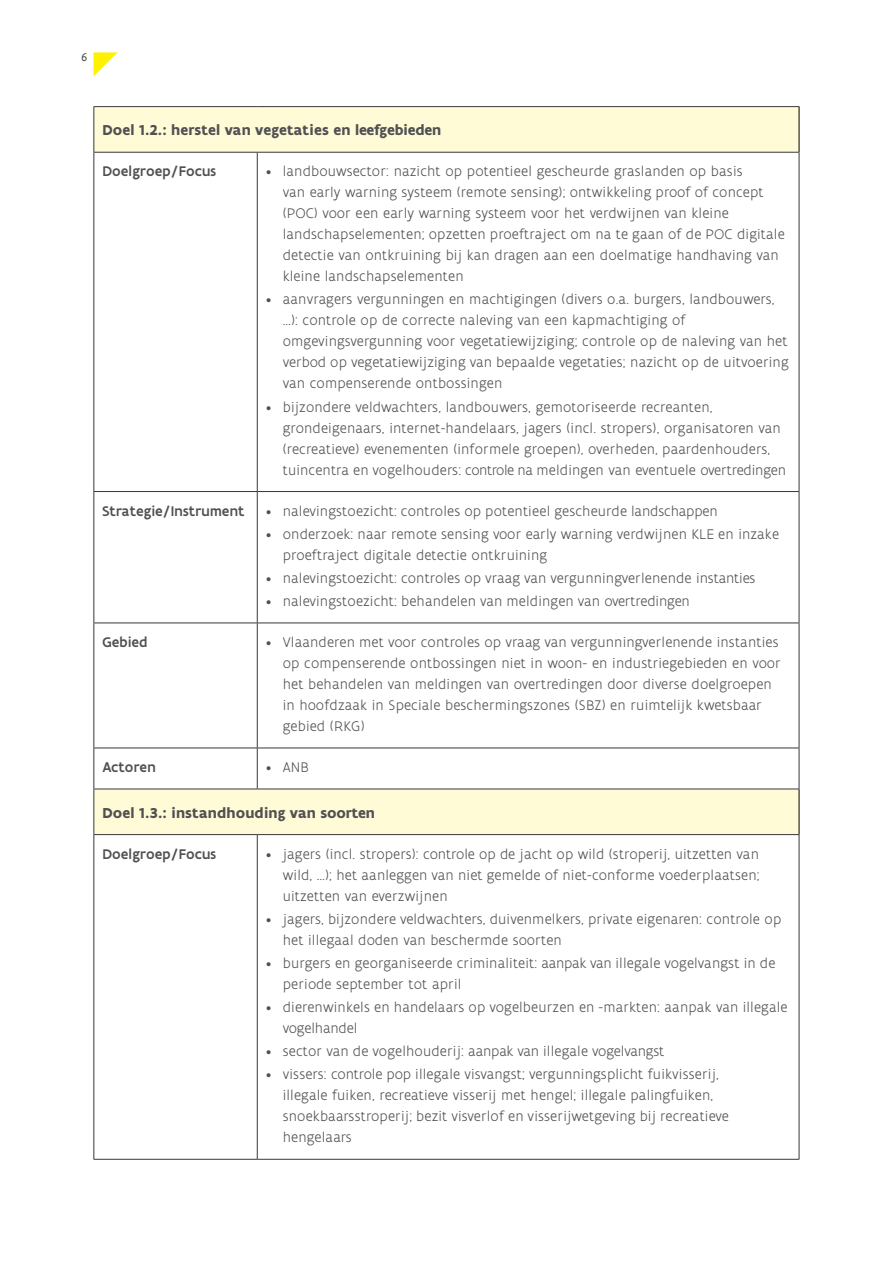
<style>
.page{position:relative;width:893px;height:1263px;background:#fff}
.page>*{position:absolute;margin:0;border:0;box-sizing:border-box;transform-origin:0 0}
.t1_3{font:700 15.45px "Flanders Art Sans";letter-spacing:.01em;color:#515153}
.t1{font:300 15px/21px "Flanders Art Sans";letter-spacing:.01em;color:#515153}
.t1_4{font:500 15px "Flanders Art Sans";letter-spacing:.01em;color:#515153}
.t2{font:12px "Flanders Art Sans";color:#383839}
</style>
<div class="page">
<svg style="left:94px;top:52px;width:24px;height:24px"></svg>
<svg style="left:95px;top:107px;width:704px;height:727px"></svg>
<hr style="left:257px;top:153px;width:1px;height:338px;background:#383839">
<hr style="left:94px;top:491px;width:163px;height:1px;background:#383839">
<hr style="left:257px;top:491px;width:542px;height:1px;background:#383839">
<hr style="left:257px;top:492px;width:1px;height:131px;background:#383839">
<hr style="left:94px;top:623px;width:163px;height:1px;background:#383839">
<hr style="left:257px;top:623px;width:542px;height:1px;background:#383839">
<hr style="left:257px;top:623px;width:1px;height:125px;background:#383839">
<hr style="left:94px;top:748px;width:163px;height:1px;background:#383839">
<hr style="left:257px;top:748px;width:542px;height:1px;background:#383839">
<hr style="left:257px;top:748px;width:1px;height:41px;background:#383839">
<hr style="left:257px;top:835px;width:1px;height:324px;background:#383839">
<hr style="left:94px;top:1159px;width:163px;height:1px;background:#383839">
<hr style="left:257px;top:1159px;width:542px;height:1px;background:#383839">
<hr style="left:94px;top:106px;width:163px;height:1px;background:#383839">
<hr style="left:257px;top:106px;width:542px;height:1px;background:#383839">
<hr style="left:94px;top:152px;width:163px;height:1px;background:#383839">
<hr style="left:257px;top:152px;width:542px;height:1px;background:#383839">
<hr style="left:94px;top:789px;width:163px;height:1px;background:#383839">
<hr style="left:257px;top:789px;width:542px;height:1px;background:#383839">
<hr style="left:94px;top:834px;width:163px;height:1px;background:#383839">
<hr style="left:257px;top:834px;width:542px;height:1px;background:#383839">
<hr style="left:94px;top:107px;width:1px;height:45px;background:#383839">
<hr style="left:94px;top:153px;width:1px;height:338px;background:#383839">
<hr style="left:799px;top:153px;width:1px;height:338px;background:#383839">
<hr style="left:94px;top:492px;width:1px;height:131px;background:#383839">
<hr style="left:799px;top:492px;width:1px;height:131px;background:#383839">
<hr style="left:94px;top:623px;width:1px;height:125px;background:#383839">
<hr style="left:799px;top:623px;width:1px;height:125px;background:#383839">
<hr style="left:94px;top:748px;width:1px;height:41px;background:#383839">
<hr style="left:799px;top:748px;width:1px;height:41px;background:#383839">
<hr style="left:94px;top:789px;width:1px;height:45px;background:#383839">
<hr style="left:94px;top:835px;width:1px;height:324px;background:#383839">
<hr style="left:799px;top:835px;width:1px;height:324px;background:#383839">
<hr style="left:799px;top:107px;width:1px;height:45px;background:#000001">
<hr style="left:799px;top:789px;width:1px;height:45px;background:#000001">
<p class="t2" style="left:81px;top:50px;width:7px">6</p>
<p class="t1_3" style="left:102px;top:120px;width:340px">Doel 1.2.: herstel van vegetaties en leefgebieden</p>
<p class="t1_4" style="left:102px;top:162px;width:115px">Doelgroep/Focus</p>
<p class="t1" style="left:283px;top:161px;width:503px;text-indent:-17px">• landbouwsector: nazicht op potentieel gescheurde graslanden op basis<br>van early warning systeem (remote sensing); ontwikkeling proof of concept (POC) voor een early warning systeem voor het verdwijnen van kleine landschapselementen; opzetten proeftraject om na te gaan of de POC digitale detectie van ontkruining bij kan dragen aan een doelmatige handhaving van kleine landschapselementen</p>
<p class="t1" style="left:283px;top:289px;width:507px;text-indent:-17px">• aanvragers vergunningen en machtigingen (divers o.a. burgers, landbouwers, …): controle op de correcte naleving van een kapmachtiging of omgevingsvergunning voor vegetatiewijziging; controle op de naleving van het verbod op vegetatiewijziging van bepaalde vegetaties; nazicht op de uitvoering van compenserende ontbossingen</p>
<p class="t1" style="left:283px;top:396px;width:505px;text-indent:-17px">• bijzondere veldwachters, landbouwers, gemotoriseerde recreanten, grondeigenaars, internet-handelaars, jagers (incl. stropers), organisatoren van (recreatieve) evenementen (informele groepen), overheden, paardenhouders, tuincentra en vogelhouders: controle na meldingen van eventuele overtredingen</p>
<p class="t1_4" style="left:102px;top:501px;width:144px">Strategie/Instrument</p>
<p class="t1" style="left:266px;top:500px;width:454px">• nalevingstoezicht: controles op potentieel gescheurde landschappen</p>
<p class="t1" style="left:283px;top:524px;width:498px;text-indent:-17px">• onderzoek: naar remote sensing voor early warning verdwijnen KLE en inzake proeftraject digitale detectie ontkruining</p>
<p class="t1" style="left:266px;top:568px;width:491px">• nalevingstoezicht: controles op vraag van vergunningverlenende instanties</p>
<p class="t1" style="left:266px;top:591px;width:426px">• nalevingstoezicht: behandelen van meldingen van overtredingen</p>
<p class="t1_4" style="left:102px;top:633px;width:47px">Gebied</p>
<p class="t1" style="left:283px;top:632px;width:500px;text-indent:-17px">• Vlaanderen met voor controles op vraag van vergunningverlenende instanties op compenserende ontbossingen niet in woon- en industriegebieden en voor het behandelen van meldingen van overtredingen door diverse doelgroepen in hoofdzaak in Speciale beschermingszones (SBZ) en ruimtelijk kwetsbaar gebied (RKG)</p>
<p class="t1_4" style="left:102px;top:758px;width:55px">Actoren</p>
<p class="t1" style="left:266px;top:757px;width:45px">• ANB</p>
<p class="t1_3" style="left:102px;top:803px;width:274px">Doel 1.3.: instandhouding van soorten</p>
<p class="t1_4" style="left:102px;top:844px;width:115px">Doelgroep/Focus</p>
<p class="t1" style="left:283px;top:844px;width:478px;text-align:justify;text-indent:-17px">• jagers (incl. stropers): controle op de jacht op wild (stroperij, uitzetten van wild, …); het aanleggen van niet gemelde of niet-conforme voederplaatsen; uitzetten van everzwijnen</p>
<p class="t1" style="left:283px;top:909px;width:500px;text-indent:-17px">• jagers, bijzondere veldwachters, duivenmelkers, private eigenaren: controle op het illegaal doden van beschermde soorten</p>
<p class="t1" style="left:283px;top:953px;width:494px;text-indent:-17px">• burgers en georganiseerde criminaliteit: aanpak van illegale vogelvangst in de periode september tot april</p>
<p class="t1" style="left:283px;top:997px;width:506px;text-indent:-17px">• dierenwinkels en handelaars op vogelbeurzen en -markten: aanpak van illegale vogelhandel</p>
<p class="t1" style="left:266px;top:1041px;width:400px">• sector van de vogelhouderij: aanpak van illegale vogelvangst</p>
<p class="t1" style="left:283px;top:1064px;width:447px;text-indent:-17px">• vissers: controle pop illegale visvangst; vergunningsplicht fuikvisserij, illegale fuiken, recreatieve visserij met hengel; illegale palingfuiken, snoekbaarsstroperij; bezit visverlof en visserijwetgeving bij recreatieve hengelaars</p>
</div>
